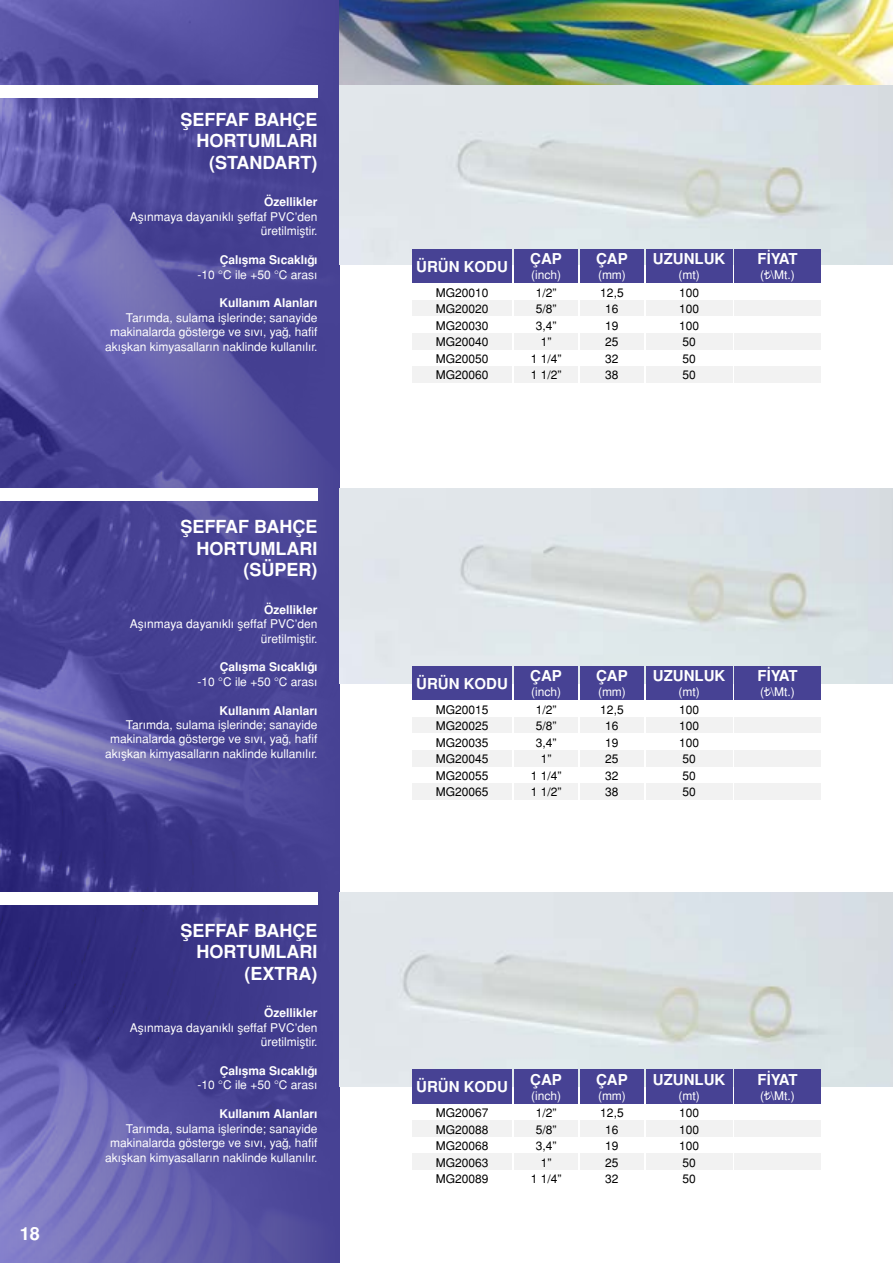
<style>
.page{position:relative;width:893px;height:1263px;background:#fff}
.page>*{position:absolute;margin:0;border:0;box-sizing:border-box;transform-origin:0 0}
.t1{font:700 18px/21.6px "Helvetica Tr";color:#fff;text-align:right}
.t2{font:700 15px "Helvetica Tr";color:#fff}
.t3{font:12px/14.4px "Helvetica Normal Tr";color:#fff;text-align:right}
.t4{font:12px/16.5px "Helvetica Normal Tr";color:#000;text-align:center}
.t5{font:700 12px "Helvetica Tr";color:#fff}
</style>
<div class="page">
<img style="left:0;top:0;width:340px;height:1263px">
<img style="left:340px;top:0;width:553px;height:265px">
<img style="left:340px;top:489px;width:553px;height:194px">
<img style="left:340px;top:892px;width:553px;height:195px">
<div style="left:412px;top:1069px;width:100px;height:35px;background:#474294"></div>
<div style="left:514px;top:1069px;width:64px;height:35px;background:#474294"></div>
<div style="left:580px;top:1069px;width:64px;height:35px;background:#474294"></div>
<div style="left:646px;top:1069px;width:86px;height:35px;background:#474294"></div>
<div style="left:412px;top:1121px;width:100px;height:16px;background:#f2f2f2"></div>
<div style="left:412px;top:1154px;width:100px;height:16px;background:#f2f2f2"></div>
<div style="left:514px;top:1121px;width:64px;height:16px;background:#f2f2f2"></div>
<div style="left:514px;top:1154px;width:64px;height:16px;background:#f2f2f2"></div>
<div style="left:580px;top:1121px;width:64px;height:16px;background:#f2f2f2"></div>
<div style="left:580px;top:1154px;width:64px;height:16px;background:#f2f2f2"></div>
<div style="left:646px;top:1121px;width:86px;height:16px;background:#f2f2f2"></div>
<div style="left:646px;top:1154px;width:86px;height:16px;background:#f2f2f2"></div>
<div style="left:734px;top:1069px;width:87px;height:35px;background:#474294"></div>
<div style="left:734px;top:1121px;width:87px;height:16px;background:#f2f2f2"></div>
<div style="left:734px;top:1154px;width:87px;height:16px;background:#f2f2f2"></div>
<svg style="left:764px;top:1091px;width:7px;height:9px"></svg>
<div style="left:0;top:489px;width:317px;height:12px;background:#fff"></div>
<div style="left:0;top:892px;width:317px;height:12px;background:#fff"></div>
<div style="left:0;top:85px;width:317px;height:12px;background:#fff"></div>
<div style="left:412px;top:249px;width:100px;height:34px;background:#474294"></div>
<div style="left:514px;top:249px;width:64px;height:34px;background:#474294"></div>
<div style="left:580px;top:249px;width:64px;height:34px;background:#474294"></div>
<div style="left:646px;top:249px;width:86px;height:34px;background:#474294"></div>
<div style="left:412px;top:300px;width:100px;height:16px;background:#f2f2f2"></div>
<div style="left:412px;top:366px;width:100px;height:16px;background:#f2f2f2"></div>
<div style="left:412px;top:333px;width:100px;height:16px;background:#f2f2f2"></div>
<div style="left:514px;top:300px;width:64px;height:16px;background:#f2f2f2"></div>
<div style="left:514px;top:366px;width:64px;height:16px;background:#f2f2f2"></div>
<div style="left:514px;top:333px;width:64px;height:16px;background:#f2f2f2"></div>
<div style="left:580px;top:300px;width:64px;height:16px;background:#f2f2f2"></div>
<div style="left:580px;top:366px;width:64px;height:16px;background:#f2f2f2"></div>
<div style="left:580px;top:333px;width:64px;height:16px;background:#f2f2f2"></div>
<div style="left:646px;top:300px;width:86px;height:16px;background:#f2f2f2"></div>
<div style="left:646px;top:366px;width:86px;height:16px;background:#f2f2f2"></div>
<div style="left:646px;top:333px;width:86px;height:16px;background:#f2f2f2"></div>
<div style="left:734px;top:249px;width:87px;height:34px;background:#474294"></div>
<div style="left:734px;top:300px;width:87px;height:16px;background:#f2f2f2"></div>
<div style="left:734px;top:366px;width:87px;height:16px;background:#f2f2f2"></div>
<div style="left:734px;top:333px;width:87px;height:16px;background:#f2f2f2"></div>
<svg style="left:764px;top:270px;width:7px;height:9px"></svg>
<div style="left:412px;top:666px;width:100px;height:34px;background:#474294"></div>
<div style="left:514px;top:666px;width:64px;height:34px;background:#474294"></div>
<div style="left:580px;top:666px;width:64px;height:34px;background:#474294"></div>
<div style="left:646px;top:666px;width:86px;height:34px;background:#474294"></div>
<div style="left:412px;top:717px;width:100px;height:16px;background:#f2f2f2"></div>
<div style="left:412px;top:783px;width:100px;height:16px;background:#f2f2f2"></div>
<div style="left:412px;top:750px;width:100px;height:16px;background:#f2f2f2"></div>
<div style="left:514px;top:717px;width:64px;height:16px;background:#f2f2f2"></div>
<div style="left:514px;top:783px;width:64px;height:16px;background:#f2f2f2"></div>
<div style="left:514px;top:750px;width:64px;height:16px;background:#f2f2f2"></div>
<div style="left:580px;top:717px;width:64px;height:16px;background:#f2f2f2"></div>
<div style="left:580px;top:783px;width:64px;height:16px;background:#f2f2f2"></div>
<div style="left:580px;top:750px;width:64px;height:16px;background:#f2f2f2"></div>
<div style="left:646px;top:717px;width:86px;height:16px;background:#f2f2f2"></div>
<div style="left:646px;top:783px;width:86px;height:16px;background:#f2f2f2"></div>
<div style="left:646px;top:750px;width:86px;height:16px;background:#f2f2f2"></div>
<div style="left:734px;top:666px;width:87px;height:34px;background:#474294"></div>
<div style="left:734px;top:717px;width:87px;height:16px;background:#f2f2f2"></div>
<div style="left:734px;top:783px;width:87px;height:16px;background:#f2f2f2"></div>
<div style="left:734px;top:750px;width:87px;height:16px;background:#f2f2f2"></div>
<svg style="left:764px;top:687px;width:7px;height:9px"></svg>
<h1 class="t1" style="left:181px;top:109px;width:138px">ŞEFFAF BAHÇE<br>HORTUMLARI (STANDART)</h1>
<p class="t5" style="left:264px;top:195px;width:55px">Özellikler</p>
<p class="t3" style="left:130px;top:209px;width:189px">Aşınmaya dayanıklı şeffaf PVC’den üretilmiştir.</p>
<p class="t5" style="left:220px;top:253px;width:99px">Çalışma Sıcaklığı</p>
<p class="t3" style="left:198px;top:267px;width:121px">-10 °C ile +50 °C arası</p>
<p class="t5" style="left:220px;top:296px;width:99px">Kullanım Alanları</p>
<p class="t3" style="left:105px;top:310px;width:214px">Tarımda, sulama işlerinde; sanayide makinalarda gösterge ve sıvı, yağ, hafif akışkan kimyasalların naklinde kullanılır.</p>
<h1 class="t1" style="left:20px;top:1222px;width:22px">18</h1>
<h1 class="t1" style="left:181px;top:516px;width:138px">ŞEFFAF BAHÇE<br>HORTUMLARI (SÜPER)</h1>
<p class="t5" style="left:264px;top:602px;width:55px">Özellikler</p>
<p class="t3" style="left:130px;top:617px;width:189px">Aşınmaya dayanıklı şeffaf PVC’den üretilmiştir.</p>
<p class="t5" style="left:220px;top:660px;width:99px">Çalışma Sıcaklığı</p>
<p class="t3" style="left:198px;top:674px;width:121px">-10 °C ile +50 °C arası</p>
<p class="t5" style="left:220px;top:703px;width:99px">Kullanım Alanları</p>
<p class="t3" style="left:105px;top:717px;width:214px">Tarımda, sulama işlerinde; sanayide makinalarda gösterge ve sıvı, yağ, hafif akışkan kimyasalların naklinde kullanılır.</p>
<h1 class="t1" style="left:181px;top:919px;width:138px">ŞEFFAF BAHÇE<br>HORTUMLARI (EXTRA)</h1>
<p class="t5" style="left:264px;top:1006px;width:55px">Özellikler</p>
<p class="t3" style="left:130px;top:1020px;width:189px">Aşınmaya dayanıklı şeffaf PVC’den üretilmiştir.</p>
<p class="t5" style="left:220px;top:1064px;width:99px">Çalışma Sıcaklığı</p>
<p class="t3" style="left:198px;top:1078px;width:121px">-10 °C ile +50 °C arası</p>
<p class="t5" style="left:220px;top:1107px;width:99px">Kullanım Alanları</p>
<p class="t3" style="left:105px;top:1121px;width:214px">Tarımda, sulama işlerinde; sanayide makinalarda gösterge ve sıvı, yağ, hafif akışkan kimyasalların naklinde kullanılır.</p>
<p class="t2" style="left:530px;top:250px;width:33px">ÇAP</p>
<p class="t3" style="left:531px;top:267px;width:31px">(inch)</p>
<p class="t2" style="left:596px;top:250px;width:33px">ÇAP</p>
<p class="t3" style="left:598px;top:267px;width:29px">(mm)</p>
<p class="t2" style="left:653px;top:250px;width:74px">UZUNLUK</p>
<p class="t3" style="left:678px;top:267px;width:23px">(mt)</p>
<p class="t2" style="left:416px;top:257px;width:93px">ÜRÜN KODU</p>
<p class="t4" style="left:436px;top:284px;width:54px;text-align:justify">MG20010<br>MG20020<br>MG20030<br>MG20040<br>MG20050<br>MG20060</p>
<p class="t4" style="left:531px;top:284px;width:32px">1/2”<br>5/8”<br>3,4”<br>1”<br>1 1/4”<br>1 1/2”</p>
<p class="t4" style="left:600px;top:284px;width:25px">12,5<br>16<br>19<br>25<br>32<br>38</p>
<p class="t4" style="left:679px;top:284px;width:22px;text-align:left">100<br>100<br>100<br>50<br>50<br>50</p>
<p class="t2" style="left:757px;top:250px;width:42px">FİYAT</p>
<p class="t3" style="left:760px;top:267px;width:36px">( \Mt.)</p>
<p class="t2" style="left:530px;top:667px;width:33px">ÇAP</p>
<p class="t3" style="left:531px;top:684px;width:31px">(inch)</p>
<p class="t2" style="left:596px;top:667px;width:33px">ÇAP</p>
<p class="t3" style="left:598px;top:684px;width:29px">(mm)</p>
<p class="t2" style="left:653px;top:667px;width:74px">UZUNLUK</p>
<p class="t3" style="left:678px;top:684px;width:23px">(mt)</p>
<p class="t2" style="left:416px;top:674px;width:93px">ÜRÜN KODU</p>
<p class="t4" style="left:436px;top:701px;width:54px;text-align:justify">MG20015<br>MG20025<br>MG20035<br>MG20045<br>MG20055<br>MG20065</p>
<p class="t4" style="left:531px;top:701px;width:32px">1/2”<br>5/8”<br>3,4”<br>1”<br>1 1/4”<br>1 1/2”</p>
<p class="t4" style="left:600px;top:701px;width:25px">12,5<br>16<br>19<br>25<br>32<br>38</p>
<p class="t4" style="left:679px;top:701px;width:22px;text-align:left">100<br>100<br>100<br>50<br>50<br>50</p>
<p class="t2" style="left:757px;top:667px;width:42px">FİYAT</p>
<p class="t3" style="left:760px;top:684px;width:36px">( \Mt.)</p>
<p class="t2" style="left:530px;top:1071px;width:33px">ÇAP</p>
<p class="t3" style="left:531px;top:1088px;width:31px">(inch)</p>
<p class="t2" style="left:596px;top:1071px;width:33px">ÇAP</p>
<p class="t3" style="left:598px;top:1088px;width:29px">(mm)</p>
<p class="t2" style="left:653px;top:1071px;width:74px">UZUNLUK</p>
<p class="t3" style="left:678px;top:1088px;width:23px">(mt)</p>
<p class="t2" style="left:416px;top:1078px;width:93px">ÜRÜN KODU</p>
<p class="t4" style="left:436px;top:1105px;width:54px;text-align:justify">MG20067<br>MG20088<br>MG20068<br>MG20063<br>MG20089</p>
<p class="t4" style="left:531px;top:1105px;width:32px">1/2”<br>5/8”<br>3,4”<br>1”<br>1 1/4”</p>
<p class="t4" style="left:600px;top:1105px;width:25px">12,5<br>16<br>19<br>25<br>32</p>
<p class="t4" style="left:679px;top:1105px;width:22px;text-align:left">100<br>100<br>100<br>50<br>50</p>
<p class="t2" style="left:757px;top:1071px;width:42px">FİYAT</p>
<p class="t3" style="left:760px;top:1088px;width:36px">( \Mt.)</p>
</div>
